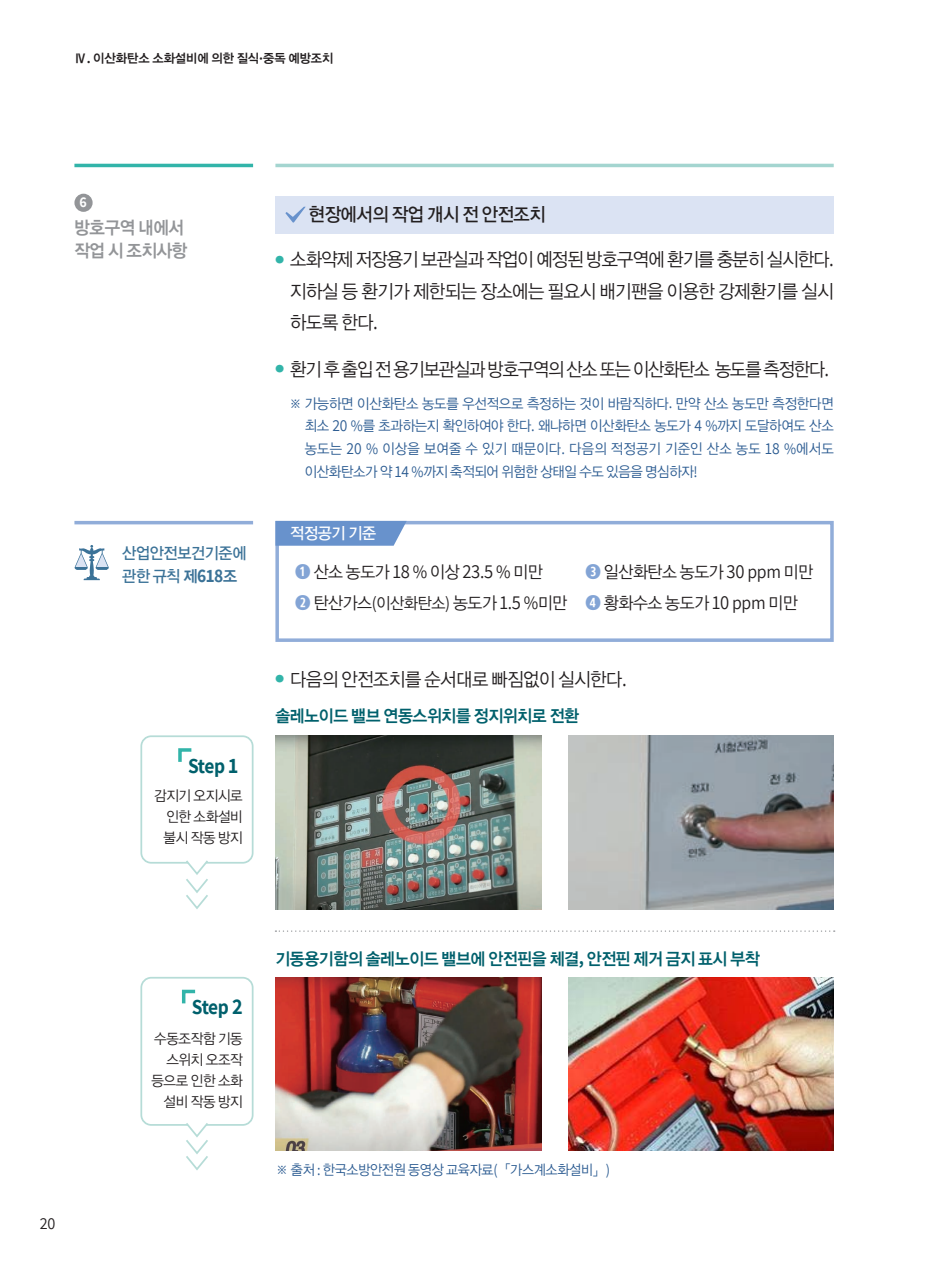
<style>
.page{position:relative;width:933px;height:1275px;background:#fff}
.page>*{position:absolute;margin:0;border:0;box-sizing:border-box;transform-origin:0 0}
.t1{font:700 20.82px "Assistant";letter-spacing:-.035em;color:#00606c;scale:.93 1}
.t2{font:18.9px/31.5px "YDIYGO320";letter-spacing:-.02em;color:#231f20;text-align:justify;scale:.93 1}
.t3{font:18.9px "YDIYGO320";letter-spacing:-.05em;color:#231f20;scale:.92 1}
.t4{font:18.9px "YDIYGO330";letter-spacing:-.02em;color:#231f20;scale:.93 1}
.t5{font:18.03px "YDIYGO340";letter-spacing:-.02em;color:#939598;scale:.93 1}
.t6{font:17.15px "YDIYGO320";letter-spacing:-.02em;color:#231f20;scale:.94 1}
.t7{font:17.15px "YDIYGO340";letter-spacing:-.02em;color:#00606c;scale:.94 1}
.t8{font:16.62px "Assistant";color:#231f20}
.t9{font:16.28px/22.8px "YDIYGO330";letter-spacing:-.02em;color:#3b7297;scale:.94 1}
.t10{font:16.28px "YDIYGO330";letter-spacing:-.02em;color:#fff;scale:.94 1}
.t11{font:700 14.53px "Assistant";color:#fff}
.t12{font:14.35px/22.8px "YDIYGO320";letter-spacing:.01em;color:#2c5c92;text-align:justify;scale:.93 1}
.t13{font:14.35px/21px "YDIYGO320";letter-spacing:-.02em;color:#231f20;text-align:right;scale:.94 1}
.t14{font:14px "YDIYGO320";letter-spacing:-.02em;color:#2c5c92;scale:.93 1}
.t15{font:12.6px "YDIYGO340";color:#231f20}
.s1{font-size:12.25px}
.s2{font-family:"Assistant";font-weight:700;font-size:13.83px}
.s3{font-family:"YDIYGO340"}
.s4{font-family:"Assistant";font-weight:700;font-size:18.72px}
.s5{font-size:21.7px}
.s6{font-family:"S Core Dream 5";font-weight:500;font-size:8.75px;color:#32b4a9}
.s7{font-family:"Assistant";font-size:20.82px}
.s8{font-family:"Assistant";font-size:15.92px}
.s9{font-family:"Assistant";font-size:16.62px}
.s10{font-family:"S Core Dream 1";font-weight:100;font-size:16.62px;color:#83a4d5}
.s11{font-family:"Assistant";font-size:19.78px}
.s12{font-family:"Assistant";font-size:18.9px}
.s13{font-family:"Assistant";font-size:17.85px}
.s14{font-size:16.28px}
.s15{font-family:"Assistant";font-weight:700;font-size:18.9px}
.s16{font-family:"Assistant";font-size:15.4px}
.s17{font-size:13.65px}
</style>
<div class="page">
<div style="left:140px;top:735px;width:113px;height:129px;border:2px solid #b6dcd7;border-radius:10px"></div>
<div style="left:140px;top:977px;width:113px;height:149px;border:2px solid #b6dcd7;border-radius:10px"></div>
<hr style="left:74px;top:164px;width:179px;height:3px;background:#32b4a9">
<hr style="left:275px;top:164px;width:558px;height:3px;background:#a4d5d0">
<div style="left:74px;top:194px;width:19px;height:18px;background:#939598;border-radius:50%"></div>
<div style="left:275px;top:196px;width:558px;height:37px;background:#dbe3f3"></div>
<svg style="left:285px;top:207px;width:21px;height:15px"></svg>
<div style="left:275px;top:521px;width:558px;height:121px;border:4px solid #91add9"></div>
<svg style="left:275px;top:521px;width:132px;height:25px;background:#7198cf"></svg>
<svg style="left:75px;top:545px;width:34px;height:35px"></svg>
<hr style="left:74px;top:521px;width:179px;height:3px;background:#91add9">
<img style="left:275px;top:736px;width:266px;height:173px">
<img style="left:275px;top:977px;width:266px;height:174px">
<img style="left:568px;top:736px;width:265px;height:173px">
<img style="left:568px;top:977px;width:265px;height:174px">
<svg style="left:178px;top:748px;width:14px;height:14px"></svg>
<svg style="left:182px;top:989px;width:14px;height:15px"></svg>
<svg style="left:275px;top:930px;width:559px;height:2px"></svg>
<svg style="left:184px;top:860px;width:26px;height:49px"></svg>
<svg style="left:184px;top:1123px;width:26px;height:47px"></svg>
<p class="t15" style="left:74px;top:51px;width:260px"><span class="s1">Ⅳ</span><span class="s2">.</span> 이산화탄소 소화설비에 의한 질식<span class="s2">·</span>중독 예방조치</p>
<p class="t11" style="left:79px;top:192px;width:9px">6</p>
<p class="t5" style="left:74px;top:217px;width:119px">방호구역 내에서</p>
<p class="t5" style="left:74px;top:240px;width:123px">작업 시 조치사항</p>
<p class="t9" style="left:122px;top:542px;width:133px">산업안전보건기준에 관한 규칙 <span class="s3">제</span><span class="s4">618</span><span class="s3">조</span></p>
<p class="t1" style="left:188px;top:751px;width:55px">Step <span class="s5">1</span></p>
<p class="t13" style="left:154px;top:785px;width:96px">감지기 오지시로 인한 소화설비</p>
<p class="t13" style="left:164px;top:827px;width:86px">불시 작동 방지</p>
<p class="t4" style="left:309px;top:204px;width:256px">현장에서의 작업 개시 전 안전조치</p>
<p class="t2" style="left:290px;top:244px;width:586px;text-indent:-15px"><span class="s6">●</span> 소화약제 저장용기 보관실과 작업이 예정된 방호구역에 환기를 충분히 실시한다<span class="s7">. </span>지하실 등 환기가 제한되는 장소에는 필요시 배기팬을 이용한 강제환기를 실시 하도록 한다<span class="s7">.</span></p>
<p class="t3" style="left:275px;top:359px;width:603px"><span class="s6">●</span> 환기 후 출입 전 용기보관실과 방호구역의 산소 또는 이산화탄소 농도를 측정한다<span class="s7">.</span></p>
<p class="t12" style="left:305px;top:392px;width:570px;text-indent:-16px">※ 가능하면 이산화탄소 농도를 우선적으로 측정하는 것이 바람직하다<span class="s8">.</span> 만약 산소 농도만 측정한다면 최소 <span class="s9">20</span> <span class="s8">%</span>를 초과하는지 확인하여야 한다<span class="s8">.</span> 왜냐하면 이산화탄소 농도가 <span class="s9">4</span> <span class="s8">%</span>까지 도달하여도 산소 농도는 <span class="s9">20</span> <span class="s8">%</span> 이상을 보여줄 수 있기 때문이다<span class="s8">.</span> 다음의 적정공기 기준인 산소 농도 <span class="s9">18</span> <span class="s8">%</span>에서도 이산화탄소가 약 <span class="s9">14</span> <span class="s8">%</span>까지 축적되어 위험한 상태일 수도 있음을 명심하자<span class="s8">!</span></p>
<p class="t10" style="left:290px;top:524px;width:93px">적정공기 기준</p>
<p class="t6" style="left:295px;top:563px;width:265px"><span class="s10">➊</span> 산소 농도가 <span class="s11">18</span> <span class="s12">%</span> 이상 <span class="s11">23</span><span class="s12">.</span><span class="s11">5</span> <span class="s12">%</span> 미만</p>
<p class="t6" style="left:295px;top:594px;width:291px"><span class="s10">➋</span> 탄산가스<span class="s13">(</span><span class="s14">이산화탄소</span><span class="s13">)</span> 농도가 <span class="s11">1</span><span class="s12">.</span><span class="s11">5</span> <span class="s12">%</span>미만</p>
<p class="t6" style="left:585px;top:563px;width:244px"><span class="s10">➌</span> 일산화탄소 농도가 <span class="s11">30</span> <span class="s12">ppm</span> 미만</p>
<p class="t6" style="left:585px;top:594px;width:227px"><span class="s10">➍</span> 황화수소 농도가 <span class="s11">10</span> <span class="s12">ppm</span> 미만</p>
<p class="t2" style="left:275px;top:664px;width:379px"><span class="s6">●</span> 다음의 안전조치를 순서대로 빠짐없이 실시한다<span class="s7">.</span></p>
<p class="t7" style="left:275px;top:706px;width:324px">솔레노이드 밸브 연동스위치를 정지위치로 전환</p>
<p class="t8" style="left:40px;top:1212px;width:17px">20</p>
<p class="t1" style="left:192px;top:993px;width:56px">Step <span class="s5">2</span></p>
<p class="t13" style="left:154px;top:1029px;width:96px">수동조작함 기동 스위치 오조작</p>
<p class="t13" style="left:151px;top:1071px;width:99px">등으로 인한 소화</p>
<p class="t13" style="left:164px;top:1092px;width:86px">설비 작동 방지</p>
<p class="t7" style="left:275px;top:948px;width:517px">기동용기함의 솔레노이드 밸브에 안전핀을 체결<span class="s15">,</span> 안전핀 제거 금지 표시 부착</p>
<p class="t14" style="left:275px;top:1162px;width:361px">※ 출처 <span class="s16">:</span> 한국소방안전원 동영상 교육자료<span class="s16">(</span><span class="s17">「</span>가스계소화설비<span class="s17">」</span><span class="s16">)</span></p>
</div>
